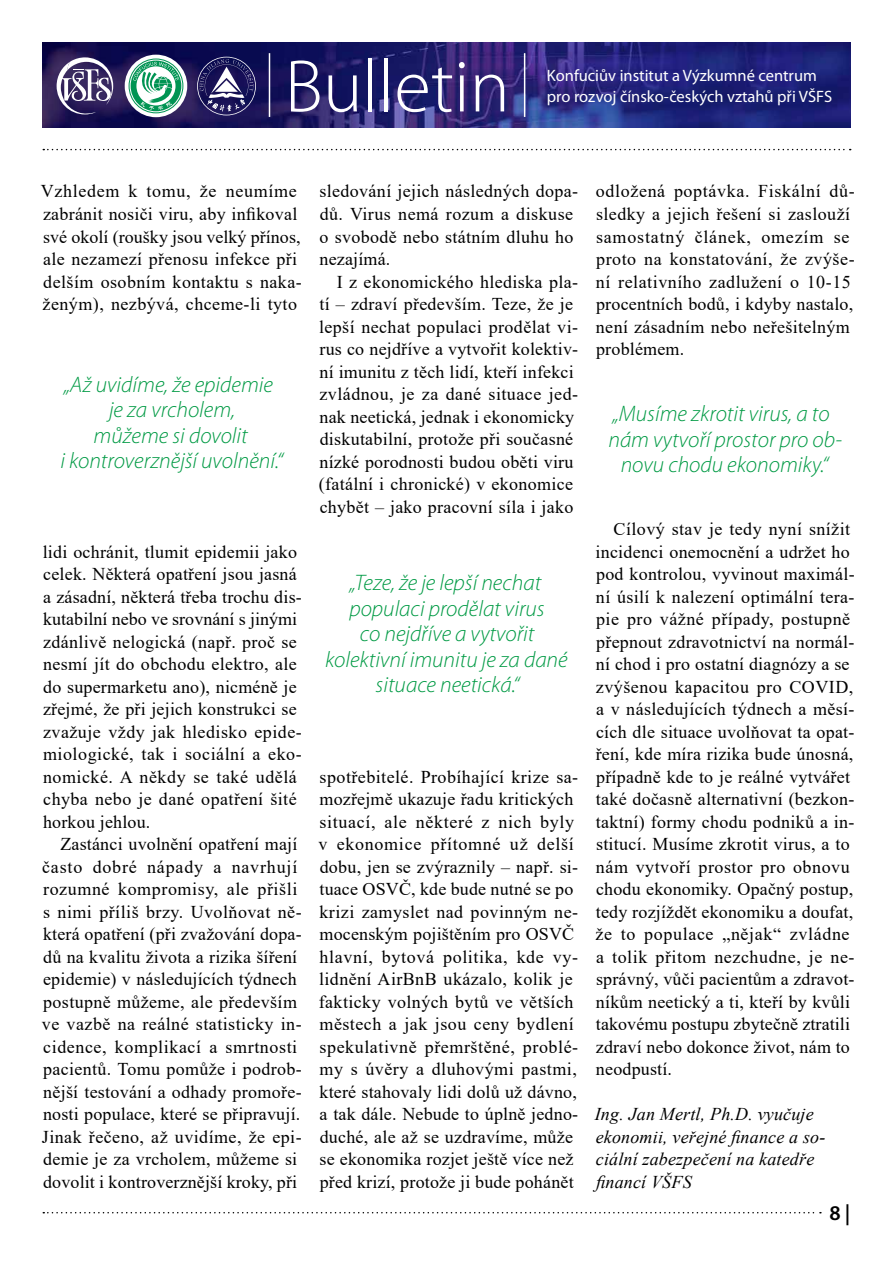
<style>
.page{position:relative;width:893px;height:1263px;background:#fff}
.page>*{position:absolute;margin:0;border:0;box-sizing:border-box;transform-origin:0 0}
.t1{font:300 75px "Myriad Pro";color:#fff}
.t2{font:italic 300 22.5px/25.5px "Myriad Pro";color:#009a44;text-align:center}
.t3{font:600 21px "Myriad Pro";color:#000}
.t4{font:18px/22.5px "Times New Roman";letter-spacing:.015em;color:#000}
.t5{font:italic 18px/22.5px "Times New Roman";letter-spacing:.01em;color:#000}
.t6{font:16.5px/21px "Myriad Pro";color:#fff}
</style>
<div class="page">
<svg style="left:43px;top:149px;width:808px;height:1px"></svg>
<svg style="left:43px;top:1212px;width:778px;height:1px"></svg>
<img style="left:43px;top:43px;width:807px;height:85px">
<hr style="left:269px;top:53px;width:1px;height:64px;background:#fff">
<hr style="left:524px;top:53px;width:1px;height:64px;background:#fff">
<svg style="left:57px;top:57px;width:56px;height:57px"></svg>
<svg style="left:125px;top:55px;width:62px;height:62px"></svg>
<svg style="left:129px;top:59px;width:54px;height:54px"></svg>
<svg style="left:197px;top:57px;width:59px;height:58px;background:#444077"></svg>
<h1 class="t1" style="left:285px;top:45px;width:226px">Bulletin</h1>
<p class="t6" style="left:547px;top:65px;width:287px">Konfuciův institut a Výzkumné centrum pro rozvoj čínsko-českých vztahů při VŠFS</p>
<p class="t4" style="left:41px;top:180px;width:263px">Vzhledem k tomu, že neumíme zabránit nosiči viru, aby infikoval své okolí (roušky jsou velký přínos, ale nezamezí přenosu infekce při delším osobním kontaktu s naka&shy;ženým), nezbývá, chceme-li tyto</p>
<p class="t2" style="left:60px;top:372px;width:224px">„Až uvidíme, že epidemie je za vrcholem,<br>můžeme si dovolit<br>i kontroverznější uvolnění.“</p>
<p class="t4" style="left:43px;top:540px;width:261px">lidi ochránit, tlumit epidemii jako celek. Některá opatření jsou jasná a zásadní, některá třeba trochu dis&shy;kutabilní nebo ve srovnání s jinými zdánlivě nelogická (např. proč se nesmí jít do obchodu elektro, ale do supermarketu ano), nicméně je zřejmé, že při jejich konstrukci se zvažuje vždy jak hledisko epide&shy;miologické, tak i sociální a eko&shy;nomické. A někdy se také udělá chyba nebo je dané opatření šité horkou jehlou.</p>
<p class="t4" style="left:42px;top:832px;width:261px;text-indent:18px">Zastánci uvolnění opatření mají často dobré nápady a navrhují rozumné kompromisy, ale přišli s nimi příliš brzy. Uvolňovat ně&shy;která opatření (při zvažování dopa&shy;dů na kvalitu života a rizika šíření epidemie) v následujících týdnech postupně můžeme, ale především ve vazbě na reálné statisticky in&shy;cidence, komplikací a smrtnosti pacientů. Tomu pomůže i podrob&shy;nější testování a odhady promoře&shy;nosti populace, které se připravují.<br>Jinak řečeno, až uvidíme, že epi&shy;demie je za vrcholem, můžeme si dovolit i kontroverznější kroky, při</p>
<p class="t4" style="left:319px;top:180px;width:260px">sledování jejich následných dopa&shy;dů. Virus nemá rozum a diskuse o svobodě nebo státním dluhu ho nezajímá.</p>
<p class="t4" style="left:319px;top:270px;width:261px;text-indent:18px">I z ekonomického hlediska pla&shy;tí – zdraví především. Teze, že je lepší nechat populaci prodělat vi&shy;rus co nejdříve a vytvořit kolektiv&shy;ní imunitu z těch lidí, kteří infekci zvládnou, je za dané situace jed&shy;nak neetická, jednak i ekonomicky diskutabilní, protože při současné nízké porodnosti budou oběti viru (fatální i chronické) v ekonomice chybět – jako pracovní síla i jako</p>
<p class="t2" style="left:325px;top:571px;width:244px">„Teze, že je lepší nechat populaci prodělat virus<br>co nejdříve a vytvořit kolektivní imunitu je za dané situace neetická.“</p>
<p class="t4" style="left:318px;top:765px;width:261px">spotřebitelé. Probíhající krize sa&shy;mozřejmě ukazuje řadu kritických situací, ale některé z nich byly v ekonomice přítomné už delší dobu, jen se zvýraznily – např. si&shy;tuace OSVČ, kde bude nutné se po krizi zamyslet nad povinným ne&shy;mocenským pojištěním pro OSVČ hlavní, bytová politika, kde vy&shy;lidnění AirBnB ukázalo, kolik je fakticky volných bytů ve větších městech a jak jsou ceny bydlení spekulativně přemrštěné, problé&shy;my s úvěry a dluhovými pastmi, které stahovaly lidi dolů už dávno, a tak dále. Nebude to úplně jedno&shy;duché, ale až se uzdravíme, může se ekonomika rozjet ještě více než před krizí, protože ji bude pohánět</p>
<p class="t4" style="left:596px;top:180px;width:260px">odložená poptávka. Fiskální dů&shy;sledky a jejich řešení si zaslouží samostatný článek, omezím se proto na konstatování, že zvýše&shy;ní relativního zadlužení o 10-15 procentních bodů, i kdyby nastalo, není zásadním nebo neřešitelným problémem.</p>
<p class="t2" style="left:608px;top:401px;width:235px">„Musíme zkrotit virus, a to nám vytvoří prostor pro ob&shy;novu chodu ekonomiky.“</p>
<p class="t4" style="left:595px;top:517px;width:261px;text-indent:18px">Cílový stav je tedy nyní snížit incidenci onemocnění a udržet ho pod kontrolou, vyvinout maximál&shy;ní úsilí k nalezení optimální tera&shy;pie pro vážné případy, postupně přepnout zdravotnictví na normál&shy;ní chod i pro ostatní diagnózy a se zvýšenou kapacitou pro COVID, a v následujících týdnech a měsí&shy;cích dle situace uvolňovat ta opat&shy;ření, kde míra rizika bude únosná, případně kde to je reálné vytvářet také dočasně alternativní (bezkon&shy;taktní) formy chodu podniků a in&shy;stitucí. Musíme zkrotit virus, a to nám vytvoří prostor pro obnovu chodu ekonomiky. Opačný postup, tedy rozjíždět ekonomiku a doufat, že to populace „nějak“ zvládne a tolik přitom nezchudne, je ne&shy;správný, vůči pacientům a zdravot&shy;níkům neetický a ti, kteří by kvůli takovému postupu zbytečně ztratili zdraví nebo dokonce život, nám to neodpustí.</p>
<p class="t5" style="left:595px;top:1102px;width:232px">Ing. Jan Mertl, Ph.D. vyučuje ekonomii, veřejné finance a so&shy;ciální zabezpečení na katedře financí VŠFS</p>
<p class="t3" style="left:829px;top:1202px;width:23px">8 |</p>
</div>
